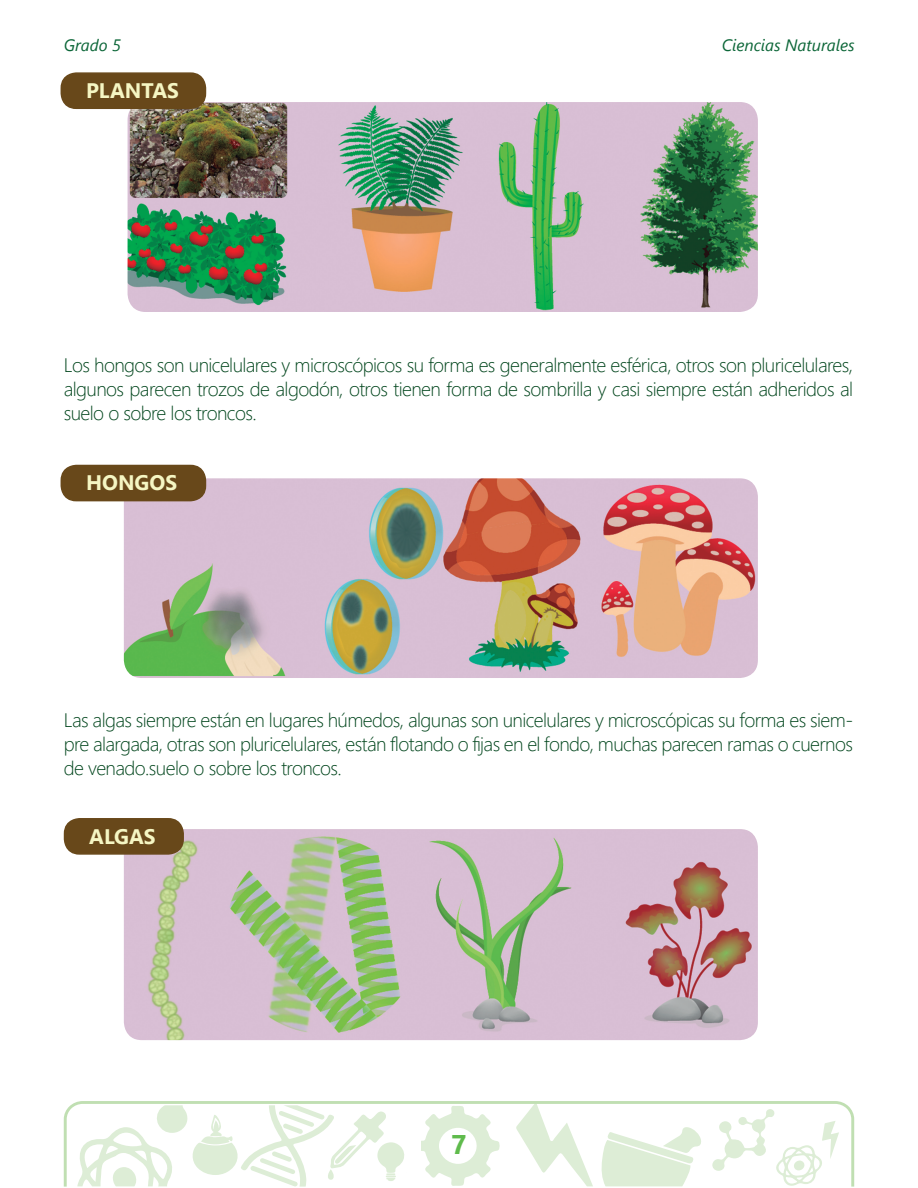
<style>
.page{position:relative;width:918px;height:1188px;background:#fff}
.page>*{position:absolute;margin:0;border:0;box-sizing:border-box;transform-origin:0 0}
.t1{font:700 27px "Segoe UI";color:#5fbb4c}
.t2{font:700 21px "Segoe UI";color:#f5f6c3}
.BLOQ_TEXTO{font:300 19.5px/24px "Segoe UI";letter-spacing:-.03em;color:#00451c;text-align:justify}
.t3{font:italic 16.5px "Segoe UI";color:#0c6638}
</style>
<div class="page">
<svg style="left:64px;top:1101px;width:790px;height:86px"></svg>
<svg style="left:422px;top:1106px;width:78px;height:80px"></svg>
<img style="left:128px;top:102px;width:630px;height:210px">
<div style="left:61px;top:73px;width:144px;height:35px;background:#68481a;border-radius:15px"></div>
<div style="left:61px;top:72px;width:145px;height:37px;border:2px solid #68481a;border-radius:15px"></div>
<img style="left:124px;top:478px;width:634px;height:200px">
<div style="left:61px;top:465px;width:144px;height:36px;background:#68481a;border-radius:15px"></div>
<div style="left:61px;top:465px;width:145px;height:36px;border:2px solid #68481a;border-radius:15px"></div>
<img style="left:124px;top:829px;width:634px;height:211px">
<div style="left:65px;top:819px;width:118px;height:35px;background:#68481a;border-radius:15px"></div>
<div style="left:64px;top:818px;width:120px;height:37px;border:2px solid #68481a;border-radius:15px"></div>
<p class="t3" style="left:64px;top:34px;width:59px">Grado 5</p>
<p class="t3" style="left:722px;top:34px;width:134px">Ciencias Naturales</p>
<p class="t2" style="left:86px;top:74px;width:94px">PLANTAS</p>
<p class="BLOQ_TEXTO" style="left:64px;top:352px;width:791px">Los hongos son unicelulares y microscópicos su forma es generalmente esférica, otros son pluricelulares, algunos parecen trozos de algodón, otros tienen forma de sombrilla y casi siempre están adheridos al suelo o sobre los troncos.</p>
<p class="t2" style="left:86px;top:466px;width:93px">HONGOS</p>
<p class="BLOQ_TEXTO" style="left:64px;top:707px;width:791px">Las algas siempre están en lugares húmedos, algunas son unicelulares y microscópicas su forma es siem&shy;pre alargada, otras son pluricelulares, están flotando o fijas en el fondo, muchas parecen ramas o cuernos de venado.suelo o sobre los troncos.</p>
<p class="t2" style="left:89px;top:819px;width:68px">ALGAS</p>
<h1 class="t1" style="left:451px;top:1123px;width:17px">7</h1>
</div>
